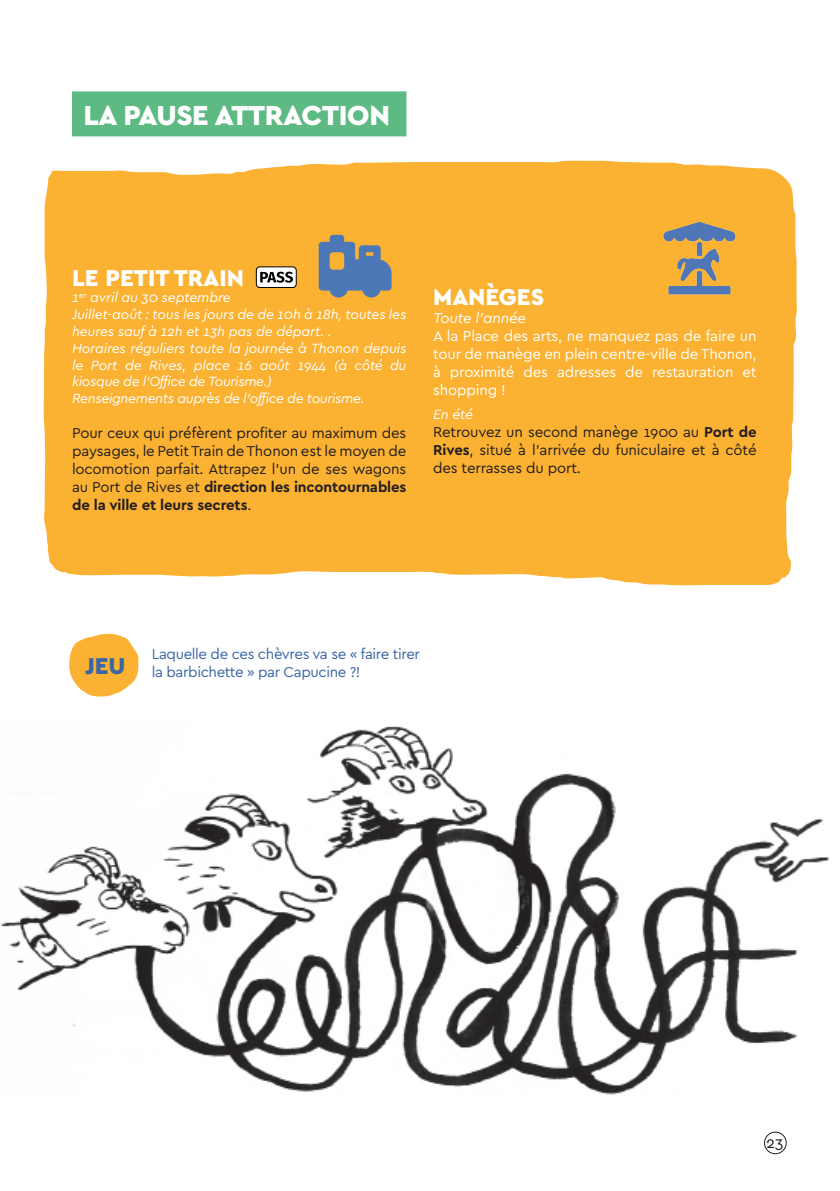
<style>
.page{position:relative;width:840px;height:1191px;background:#fff}
.page>*{position:absolute;margin:0;border:0;box-sizing:border-box;transform-origin:0 0}
.Categories_Cera{font:900 28.8px "Cera Basic";letter-spacing:-.01em;color:#fff}
.Contenu{font:900 24px "Cera Basic";color:#fff}
.détail_lieu{font:900 24px "Cera Basic";color:#fff}
.Contenu-2{font:900 24px "Cera Basic";color:#3a66a3}
.t1{font:16.2px "Cera Basic";color:#231f20}
.Contenu-3{font:15px/18px "Cera Basic";letter-spacing:-.01em;color:#231f20;text-align:justify}
.Contenu-4{font:15px/18px "Cera Basic";letter-spacing:-.01em;color:#fff;text-align:justify}
.Contenu-5{font:15px "Cera Basic";letter-spacing:-.025em;color:#3a66a3}
.Contenu-6{font:italic 15px "Cera Basic";letter-spacing:-.01em;color:#fff}
.détail_lieu-2{font:italic 14px/16.8px "Cera Basic";letter-spacing:-.01em;color:#fff}
.s1{font-weight:700}
</style>
<div class="page">
<div style="left:763px;top:1131px;width:23px;height:23px;border:1px solid #231f20;border-radius:50%"></div>
<div style="left:43px;top:161px;width:753px;height:425px;background:#fbb131"></div>
<div style="left:72px;top:91px;width:334px;height:45px;background:#5eba83"></div>
<svg style="left:318px;top:235px;width:73px;height:63px;background:#83898d"></svg>
<img style="left:0;top:726px;width:829px;height:369px">
<img style="left:655px;top:215px;width:88px;height:88px">
<div style="left:256px;top:267px;width:40px;height:20px;background:#fff;border-radius:3px"></div>
<div style="left:256px;top:266px;width:40px;height:22px;border:1px solid #000001;border-radius:3px"></div>
<svg style="left:260px;top:272px;width:33px;height:11px"></svg>
<svg style="left:69px;top:633px;width:70px;height:63px"></svg>
<p class="Categories_Cera" style="left:83px;top:98px;width:308px">LA PAUSE ATTRACTION</p>
<p class="Contenu" style="left:72px;top:263px;width:173px">LE PETIT TRAIN</p>
<p class="détail_lieu-2" style="left:72px;top:289px;width:160px">1<sup>er</sup> avril au 30 septembre</p>
<p class="détail_lieu-2" style="left:72px;top:306px;width:335px">Juillet-août : tous les jours de de 10h à 18h, toutes les heures sauf à 12h et 13h pas de départ. .</p>
<p class="détail_lieu-2" style="left:72px;top:340px;width:336px;text-align:justify">Horaires réguliers toute la journée à Thonon depuis le Port de Rives, place 16 août 1944 (à côté du kiosque de l’Office de Tourisme.)</p>
<p class="détail_lieu-2" style="left:72px;top:390px;width:294px">Renseignements auprès de l'office de tourisme.</p>
<p class="Contenu-3" style="left:72px;top:424px;width:335px">Pour ceux qui préfèrent profiter au maximum des paysages, le Petit Train de Thonon est le moyen de locomotion parfait. Attrapez l’un de ses wagons au Port de Rives et <span class="s1">direction les incontournables de la ville et leurs secrets</span>.</p>
<p class="détail_lieu" style="left:433px;top:283px;width:113px">MANÈGES</p>
<p class="Contenu-6" style="left:433px;top:309px;width:94px">Toute l'année</p>
<p class="Contenu-4" style="left:433px;top:327px;width:325px">A la Place des arts, ne manquez pas de faire un tour de manège en plein centre-ville de Thonon, à proximité des adresses de restauration et shopping !</p>
<p class="détail_lieu-2" style="left:433px;top:406px;width:42px">En été</p>
<p class="Contenu-3" style="left:433px;top:423px;width:325px">Retrouvez un second manège 1900 au <span class="s1">Port de Rives</span>, situé à l’arrivée du funiculaire et à côté des terrasses du port.</p>
<p class="Contenu-5" style="left:152px;top:645px;width:269px">Laquelle de ces chèvres va se « faire tirer</p>
<p class="Contenu-2" style="left:85px;top:652px;width:41px">JEU</p>
<p class="Contenu-5" style="left:152px;top:663px;width:210px">la barbichette » par Capucine ?!</p>
<p class="t1" style="left:765px;top:1132px;width:19px">23</p>
</div>
